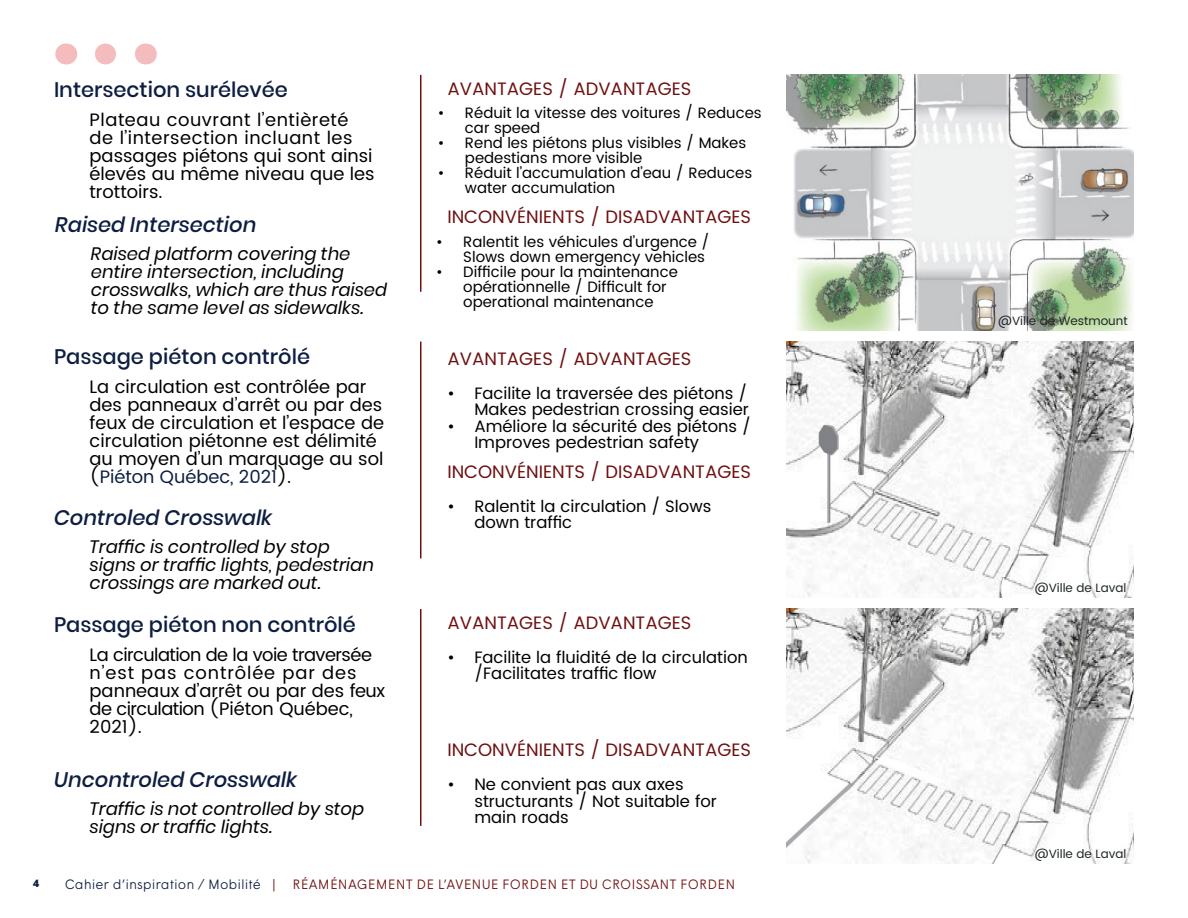
<style>
.page{position:relative;width:1188px;height:918px;background:#fff}
.page>*{position:absolute;margin:0;border:0;box-sizing:border-box;transform-origin:0 0}
.t1{font:500 21px "Poppins";color:#0d1e41}
.t2{font:italic 500 21px "Poppins";color:#0d1e41}
.t3{font:18px/18px "Poppins";color:#000}
.t4{font:italic 18px/18px "Poppins";color:#000}
.t5{font:18px "Poppins";color:#701011}
.t6{font:16.5px/16.5px "Poppins";color:#000}
.t7{font:15px/15px "Poppins";color:#000}
.t8{font:300 13.5px "Wigrum";letter-spacing:.01em;color:#701011}
.t9{font:12px "Poppins";color:#1f2526}
.t10{font:900 10.5px "Wigrum";color:#0d1e41}
.s1{color:#0d1e41}
</style>
<div class="page">
<svg style="left:95px;top:44px;width:11px;height:20px"></svg>
<svg style="left:145px;top:44px;width:1px;height:20px"></svg>
<svg style="left:66px;top:44px;width:1px;height:20px"></svg>
<hr style="left:420px;top:75px;width:2px;height:217px;background:#701011">
<img style="left:786px;top:75px;width:348px;height:256px">
<img style="left:786px;top:342px;width:348px;height:255px">
<hr style="left:420px;top:342px;width:2px;height:216px;background:#701011">
<hr style="left:420px;top:609px;width:2px;height:217px;background:#701011">
<img style="left:786px;top:608px;width:348px;height:256px">
<p class="t1" style="left:54px;top:77px;width:236px">Intersection surélevée</p>
<p class="t3" style="left:90px;top:112px;width:287px">Plateau couvrant l’entièreté de l’intersection incluant les passages piétons qui sont ainsi élevés au même niveau que les trottoirs.</p>
<p class="t2" style="left:55px;top:212px;width:203px">Raised Intersection</p>
<p class="t4" style="left:91px;top:245px;width:298px">Raised platform covering the entire intersection, including crosswalks, which are thus raised to the same level as sidewalks.</p>
<p class="t1" style="left:54px;top:344px;width:258px">Passage piéton contrôlé</p>
<p class="t3" style="left:90px;top:379px;width:296px">La circulation est contrôlée par des panneaux d’arrêt ou par des feux de circulation et l’espace de circulation piétonne est délimité au moyen d’un marquage au sol (<span class="s1">Piéton Québec, 2021</span>).</p>
<p class="t2" style="left:54px;top:505px;width:220px">Controled Crosswalk</p>
<p class="t4" style="left:90px;top:538px;width:286px">Traffic is controlled by stop signs or traffic lights, pedestrian crossings are marked out.</p>
<p class="t1" style="left:54px;top:612px;width:303px">Passage piéton non contrôlé</p>
<p class="t3" style="left:90px;top:646px;width:297px">La circulation de la voie traversée n’est pas contrôlée par des panneaux d’arrêt ou par des feux de circulation (Piéton Québec,<br>2021).</p>
<p class="t2" style="left:54px;top:767px;width:245px">Uncontroled Crosswalk</p>
<p class="t4" style="left:90px;top:800px;width:276px">Traffic is not controlled by stop signs or traffic lights.</p>
<p class="t5" style="left:447px;top:76px;width:246px">AVANTAGES / ADVANTAGES</p>
<p class="t7" style="left:465px;top:105px;width:298px;text-indent:-27px">• Réduit la vitesse des voitures / Reduces car speed</p>
<p class="t7" style="left:465px;top:135px;width:283px;text-indent:-27px">• Rend les piétons plus visibles / Makes pedestians more visible</p>
<p class="t7" style="left:465px;top:165px;width:289px;text-indent:-27px">• Réduit l’accumulation d’eau / Reduces water accumulation</p>
<p class="t5" style="left:447px;top:203px;width:305px">INCONVÉNIENTS / DISADVANTAGES</p>
<p class="t7" style="left:436px;top:235px;width:275px;text-align:right">• Ralentit les véhicules d’urgence /<br>Slows down emergency vehicles</p>
<p class="t7" style="left:463px;top:265px;width:216px;text-indent:-27px">• Difficile pour la maintenance opérationnelle / Difficult for operational maintenance</p>
<p class="t5" style="left:447px;top:346px;width:246px">AVANTAGES / ADVANTAGES</p>
<p class="t6" style="left:447px;top:385px;width:303px;text-align:right">• Facilite la traversée des piétons /<br>Makes pedestrian crossing easier</p>
<p class="t6" style="left:474px;top:418px;width:278px;text-indent:-27px">• Améliore la sécurité des piétons /<br>Improves pedestrian safety</p>
<p class="t5" style="left:447px;top:459px;width:305px">INCONVÉNIENTS / DISADVANTAGES</p>
<p class="t6" style="left:474px;top:498px;width:239px;text-indent:-27px">• Ralentit la circulation / Slows down traffic</p>
<p class="t5" style="left:447px;top:610px;width:246px">AVANTAGES / ADVANTAGES</p>
<p class="t6" style="left:474px;top:649px;width:275px;text-indent:-27px">• Facilite la fluidité de la circulation /Facilitates traffic flow</p>
<p class="t5" style="left:447px;top:737px;width:305px">INCONVÉNIENTS / DISADVANTAGES</p>
<p class="t6" style="left:474px;top:777px;width:244px;text-indent:-27px">• Ne convient pas aux axes structurants / Not suitable for main roads</p>
<p class="t10" style="left:33px;top:875px;width:8px">4</p>
<p class="t8" style="left:65px;top:874px;width:672px"><span class="s1">Cahier d’inspiration / Mobilité</span> | RÉAMÉNAGEMENT DE L’AVENUE FORDEN ET DU CROISSANT FORDEN</p>
<p class="t9" style="left:998px;top:312px;width:131px">@Ville de Westmount</p>
<p class="t9" style="left:1035px;top:579px;width:93px">@Ville de Laval</p>
<p class="t9" style="left:1035px;top:846px;width:93px">@Ville de Laval</p>
</div>
